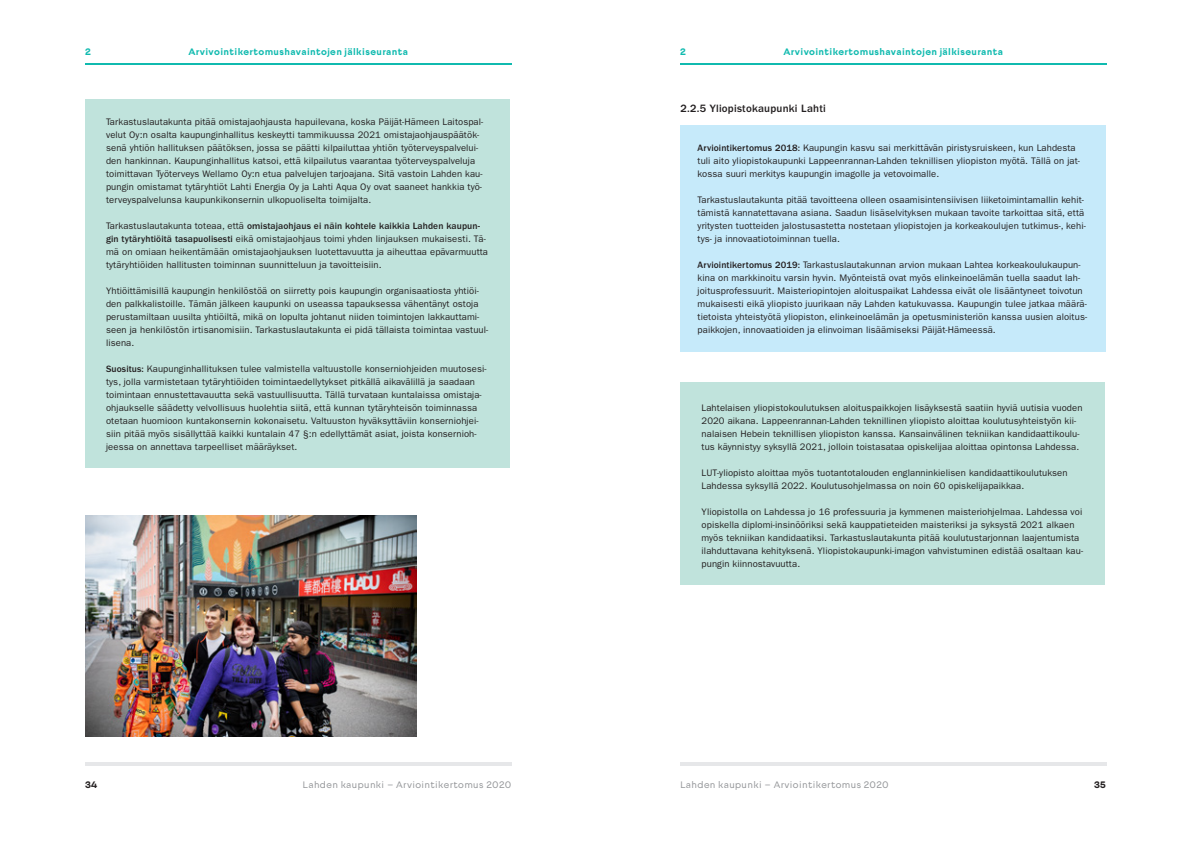
<style>
.page{position:relative;width:1191px;height:842px;background:#fff}
.page>*{position:absolute;margin:0;border:0;box-sizing:border-box;transform-origin:0 0}
.UUSI_X_X_X_otsikko{font:500 11px "ITC Franklin Gothic Std";letter-spacing:.02em;color:#231f20}
.UUSI_leipis__laatikk{font:9.5px/13px "ITC Franklin Gothic Std";letter-spacing:.01em;color:#231f20}
.t1{font:700 9.5px "Lahti Sans";letter-spacing:.04em;color:#10baaf}
.t2{font:9.5px "Lahti Sans";letter-spacing:.04em;color:#939598}
.t3{font:700 9.5px "Lahti Sans";color:#231f20}
.s1{font-weight:500}
</style>
<div class="page">
<hr style="left:85px;top:762px;width:426px;height:3px;background:#e6e7e9">
<hr style="left:85px;top:63px;width:426px;height:2px;background:#10baaf">
<hr style="left:680px;top:63px;width:426px;height:2px;background:#10baaf">
<hr style="left:680px;top:762px;width:426px;height:3px;background:#e6e7e9">
<div style="left:85px;top:99px;width:424px;height:368px;background:#c0e3dc"></div>
<div style="left:680px;top:125px;width:426px;height:226px;background:#c6eafa"></div>
<div style="left:680px;top:382px;width:425px;height:202px;background:#c0e3dc"></div>
<img style="left:85px;top:515px;width:332px;height:221px">
<p class="t1" style="left:188px;top:46px;width:221px">Arvivointikertomushavaintojen jälkiseuranta</p>
<p class="t1" style="left:783px;top:46px;width:221px">Arvivointikertomushavaintojen jälkiseuranta</p>
<p class="t1" style="left:85px;top:46px;width:7px">2</p>
<p class="t1" style="left:680px;top:46px;width:7px">2</p>
<p class="UUSI_leipis__laatikk" style="left:106px;top:116px;width:379px">Tarkastuslautakunta pitää omistajaohjausta hapuilevana, koska Päijät-Hämeen Laitospal&shy;velut Oy:n osalta kaupunginhallitus keskeytti tammikuussa 2021 omistajaohjauspäätök&shy;senä yhtiön hallituksen päätöksen, jossa se päätti kilpailuttaa yhtiön työterveyspalvelui&shy;den hankinnan. Kaupunginhallitus katsoi, että kilpailutus vaarantaa työterveyspalveluja toimittavan Työterveys Wellamo Oy:n etua palvelujen tarjoajana. Sitä vastoin Lahden kau&shy;pungin omistamat tytäryhtiöt Lahti Energia Oy ja Lahti Aqua Oy ovat saaneet hankkia työ&shy;terveyspalvelunsa kaupunkikonsernin ulkopuoliselta toimijalta.</p>
<p class="UUSI_leipis__laatikk" style="left:106px;top:220px;width:383px">Tarkastuslautakunta toteaa, että <span class="s1">omistajaohjaus ei näin kohtele kaikkia Lahden kaupun&shy;gin tytäryhtiöitä tasapuolisesti</span> eikä omistajaohjaus toimi yhden linjauksen mukaisesti. Tä&shy;mä on omiaan heikentämään omistajaohjauksen luotettavuutta ja aiheuttaa epävarmuutta tytäryhtiöiden hallitusten toiminnan suunnitteluun ja tavoitteisiin.</p>
<p class="UUSI_leipis__laatikk" style="left:106px;top:285px;width:384px">Yhtiöittämisillä kaupungin henkilöstöä on siirretty pois kaupungin organisaatiosta yhtiöi&shy;den palkkalistoille. Tämän jälkeen kaupunki on useassa tapauksessa vähentänyt ostoja perustamiltaan uusilta yhtiöiltä, mikä on lopulta johtanut niiden toimintojen lakkauttami&shy;seen ja henkilöstön irtisanomisiin. Tarkastuslautakunta ei pidä tällaista toimintaa vastuul&shy;lisena.</p>
<p class="UUSI_leipis__laatikk" style="left:106px;top:363px;width:382px"><span class="s1">Suositus:</span> Kaupunginhallituksen tulee valmistella valtuustolle konserniohjeiden muutosesi&shy;tys, jolla varmistetaan tytäryhtiöiden toimintaedellytykset pitkällä aikavälillä ja saadaan toimintaan ennustettavauutta sekä vastuullisuutta. Tällä turvataan kuntalaissa omistaja&shy;ohjaukselle säädetty velvollisuus huolehtia siitä, että kunnan tytäryhteisön toiminnassa otetaan huomioon kuntakonsernin kokonaisetu. Valtuuston hyväksyttäviin konserniohjei&shy;siin pitää myös sisällyttää kaikki kuntalain 47 §:n edellyttämät asiat, joista konsernioh&shy;jeessa on annettava tarpeelliset määräykset.</p>
<p class="UUSI_X_X_X_otsikko" style="left:680px;top:102px;width:147px">2.2.5 Yliopistokaupunki Lahti</p>
<p class="UUSI_leipis__laatikk" style="left:697px;top:142px;width:384px"><span class="s1">Arviointikertomus 2018:</span> Kaupungin kasvu sai merkittävän piristysruiskeen, kun Lahdesta tuli aito yliopistokaupunki Lappeenrannan-Lahden teknillisen yliopiston myötä. Tällä on jat&shy;kossa suuri merkitys kaupungin imagolle ja vetovoimalle.</p>
<p class="UUSI_leipis__laatikk" style="left:697px;top:194px;width:390px">Tarkastuslautakunta pitää tavoitteena olleen osaamisintensiivisen liiketoimintamallin kehit&shy;tämistä kannatettavana asiana. Saadun lisäselvityksen mukaan tavoite tarkoittaa sitä, että yritysten tuotteiden jalostusastetta nostetaan yliopistojen ja korkeakoulujen tutkimus-, kehi&shy;tys- ja innovaatiotoiminnan tuella.</p>
<p class="UUSI_leipis__laatikk" style="left:697px;top:259px;width:391px"><span class="s1">Arviointikertomus 2019:</span> Tarkastuslautakunnan arvion mukaan Lahtea korkeakoulukaupun&shy;kina on markkinoitu varsin hyvin. Myönteistä ovat myös elinkeinoelämän tuella saadut lah&shy;joitusprofessuurit. Maisteriopintojen aloituspaikat Lahdessa eivät ole lisääntyneet toivotun mukaisesti eikä yliopisto juurikaan näy Lahden katukuvassa. Kaupungin tulee jatkaa määrä&shy;tietoista yhteistyötä yliopiston, elinkeinoelämän ja opetusministeriön kanssa uusien aloitus&shy;paikkojen, innovaatioiden ja elinvoiman lisäämiseksi Päijät-Hämeessä.</p>
<p class="UUSI_leipis__laatikk" style="left:701px;top:402px;width:382px">Lahtelaisen yliopistokoulutuksen aloituspaikkojen lisäyksestä saatiin hyviä uutisia vuoden 2020 aikana. Lappeenrannan-Lahden teknillinen yliopisto aloittaa koulutusyhteistyön kii&shy;nalaisen Hebein teknillisen yliopiston kanssa. Kansainvälinen tekniikan kandidaattikoulu&shy;tus käynnistyy syksyllä 2021, jolloin toistasataa opiskelijaa aloittaa opintonsa Lahdessa.</p>
<p class="UUSI_leipis__laatikk" style="left:701px;top:467px;width:367px">LUT-yliopisto aloittaa myös tuotantotalouden englanninkielisen kandidaattikoulutuksen<br>Lahdessa syksyllä 2022. Koulutusohjelmassa on noin 60 opiskelijapaikkaa.</p>
<p class="UUSI_leipis__laatikk" style="left:701px;top:506px;width:383px">Yliopistolla on Lahdessa jo 16 professuuria ja kymmenen maisteriohjelmaa. Lahdessa voi opiskella diplomi-insinööriksi sekä kauppatieteiden maisteriksi ja syksystä 2021 alkaen myös tekniikan kandidaatiksi. Tarkastuslautakunta pitää koulutustarjonnan laajentumista ilahduttavana kehityksenä. Yliopistokaupunki-imagon vahvistuminen edistää osaltaan kau&shy;pungin kiinnostavuutta.</p>
<p class="t3" style="left:85px;top:779px;width:14px">34</p>
<p class="t2" style="left:680px;top:779px;width:210px">Lahden kaupunki – Arviointikertomus 2020</p>
<p class="t2" style="left:302px;top:779px;width:210px">Lahden kaupunki – Arviointikertomus 2020</p>
<p class="t3" style="left:1094px;top:779px;width:13px">35</p>
</div>
